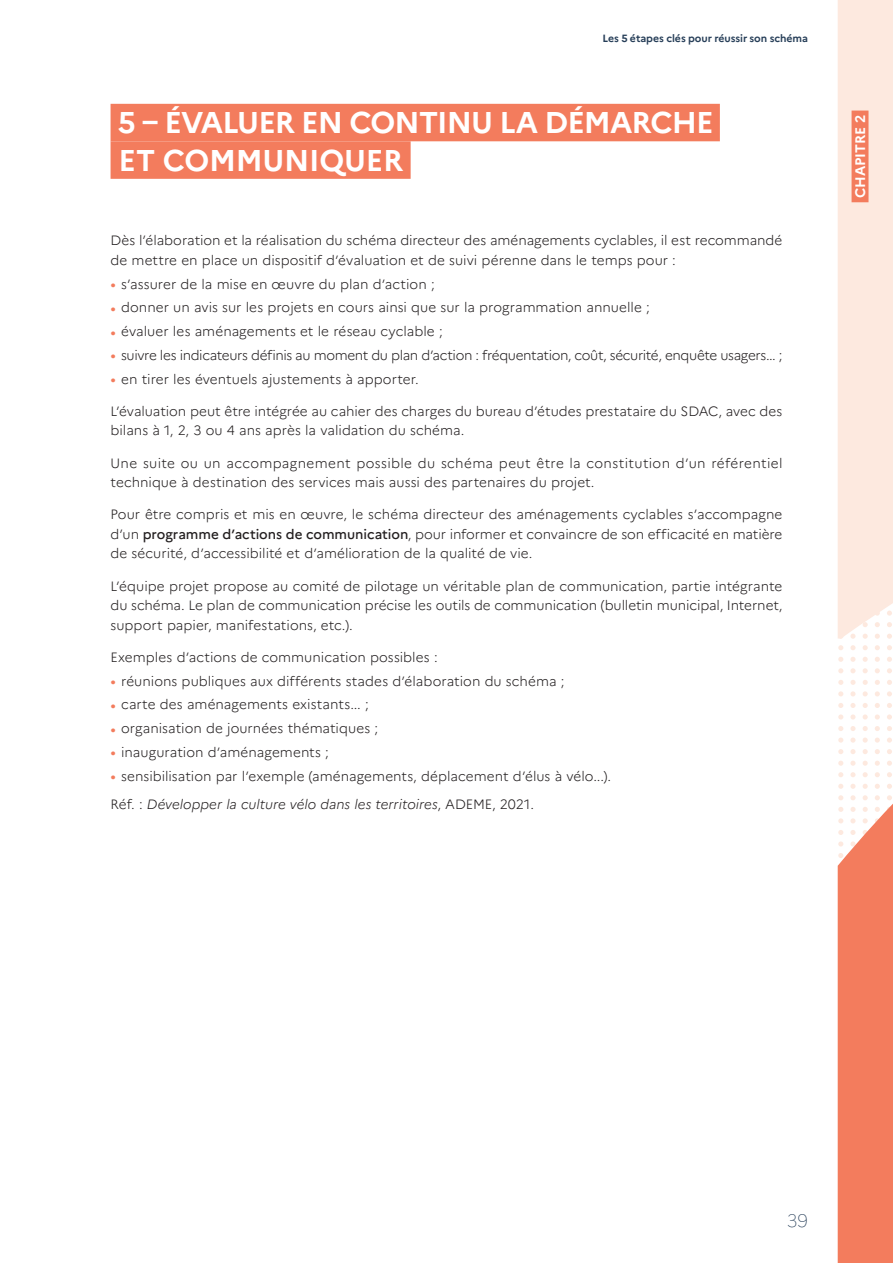
<style>
.page{position:relative;width:893px;height:1263px;background:#fff}
.page>*{position:absolute;margin:0;border:0;box-sizing:border-box;transform-origin:0 0}
.t1{font:700 30px "Marianne";letter-spacing:-.03em;color:#fff}
.t2{font:100 18px "Marianne";color:#263e58}
.t3{font:700 13.8px "Marianne";letter-spacing:-.005em;color:#fff}
.t4{font:300 13.5px/19.5px "Marianne";color:#231f20}
.t5{font:300 13.5px/19.5px "Marianne";letter-spacing:.02em;color:#231f20}
.t6{font:300 13.5px "Marianne";letter-spacing:-.03em;color:#231f20}
.t7{font:700 10.5px "Marianne";letter-spacing:-.005em;color:#263e58}
.s1{font-style:italic;font-size:18px;color:#f37c5d}
.s2{font-weight:500}
.s3{font-style:italic}
</style>
<div class="page">
<svg style="left:838px;top:761px;width:54px;height:5px"></svg>
<svg style="left:838px;top:749px;width:54px;height:5px"></svg>
<svg style="left:838px;top:737px;width:54px;height:6px"></svg>
<svg style="left:838px;top:726px;width:54px;height:5px"></svg>
<svg style="left:838px;top:714px;width:54px;height:6px"></svg>
<svg style="left:838px;top:703px;width:54px;height:5px"></svg>
<svg style="left:838px;top:691px;width:54px;height:5px"></svg>
<svg style="left:838px;top:680px;width:54px;height:5px"></svg>
<svg style="left:838px;top:668px;width:54px;height:5px"></svg>
<svg style="left:838px;top:657px;width:54px;height:5px"></svg>
<svg style="left:838px;top:645px;width:54px;height:5px"></svg>
<div style="left:838px;top:0;width:55px;height:639px;background:#fde9df"></div>
<svg style="left:838px;top:772px;width:55px;height:491px;background:#f48c70"></svg>
<div style="left:851px;top:111px;width:17px;height:91px;background:#f37c5d"></div>
<div style="left:111px;top:104px;width:609px;height:37px;background:#f37c5d"></div>
<div style="left:111px;top:141px;width:300px;height:38px;background:#f37c5d"></div>
<p class="t7" style="left:603px;top:30px;width:207px">LES 5 ÉTAPES CLÉS POUR RÉUSSIR SON SCHÉMA</p>
<h1 class="t1" style="left:118px;top:99px;width:535px">5 – ÉVALU ER EN CONTI NU LA DÉMARCH</h1>
<h1 class="t1" style="left:696px;top:99px;width:19px">E</h1>
<h1 class="t1" style="left:119px;top:137px;width:209px">ET COMMUNIQU</h1>
<h1 class="t1" style="left:366px;top:137px;width:31px">ER</h1>
<p class="t4" style="left:111px;top:231px;width:673px">Dès l’élaboration et la réalisation du schéma directeur des aménagements cyclables, il est recommandé de mettre en place un dispositif d’évaluation et de suivi pérenne dans le temps pour :</p>
<p class="t4" style="left:111px;top:274px;width:326px"><span class="s1">•</span> s’assurer de la mise en œuvre du plan d’action ;</p>
<p class="t4" style="left:111px;top:298px;width:541px"><span class="s1">•</span> donner un avis sur les projets en cours ainsi que sur la programmation annuelle ;</p>
<p class="t4" style="left:111px;top:321px;width:334px"><span class="s1">•</span> évaluer les aménagements et le réseau cyclable ;</p>
<p class="t6" style="left:111px;top:347px;width:673px"><span class="s1">•</span> suivre les indicateurs définis au moment du plan d’action : fréquentation, coût, sécurité, enquête usagers... ;</p>
<p class="t4" style="left:111px;top:369px;width:310px"><span class="s1">•</span> en tirer les éventuels ajustements à apporter.</p>
<p class="t4" style="left:111px;top:401px;width:673px">L’évaluation peut être intégrée au cahier des charges du bureau d’études prestataire du SDAC, avec des bilans à 1, 2, 3 ou 4 ans après la validation du schéma.</p>
<p class="t5" style="left:111px;top:453px;width:673px">Une suite ou un accompagnement possible du schéma peut être la constitution d’un référentiel technique à destination des services mais aussi des partenaires du projet.</p>
<p class="t4" style="left:111px;top:505px;width:673px;text-align:justify">Pour être compris et mis en œuvre, le schéma directeur des aménagements cyclables s’accompagne d’un <span class="s2">programme d’actions de communication</span>, pour informer et convaincre de son efficacité en matière de sécurité, d’accessibilité et d’amélioration de la qualité de vie.</p>
<p class="t4" style="left:111px;top:576px;width:673px;text-align:justify">L’équipe projet propose au comité de pilotage un véritable plan de communication, partie intégrante du schéma. Le plan de communication précise les outils de communication (bulletin municipal, Internet, support papier, manifestations, etc.).</p>
<p class="t4" style="left:111px;top:647px;width:329px">Exemples d’actions de communication possibles :</p>
<p class="t4" style="left:111px;top:671px;width:455px"><span class="s1">•</span> réunions publiques aux différents stades d’élaboration du schéma ;</p>
<p class="t4" style="left:111px;top:695px;width:260px"><span class="s1">•</span> carte des aménagements existants... ;</p>
<p class="t4" style="left:111px;top:719px;width:269px"><span class="s1">•</span> organisation de journées thématiques ;</p>
<p class="t4" style="left:111px;top:742px;width:220px"><span class="s1">•</span> inauguration d’aménagements ;</p>
<p class="t4" style="left:111px;top:762px;width:502px;line-height:28px"><span class="s1">•</span> sensibilisation par l’exemple (aménagements, déplacement d’élus à vélo...).<br>Réf. : <span class="s3">Développer la culture vélo dans les territoires</span>, ADEME, 2021.</p>
<p class="t3" style="left:849px;top:198px;width:85px;rotate:-90deg">CHAPITRE 2</p>
<h2 class="t2" style="left:787px;top:1207px;width:23px">39</h2>
</div>
